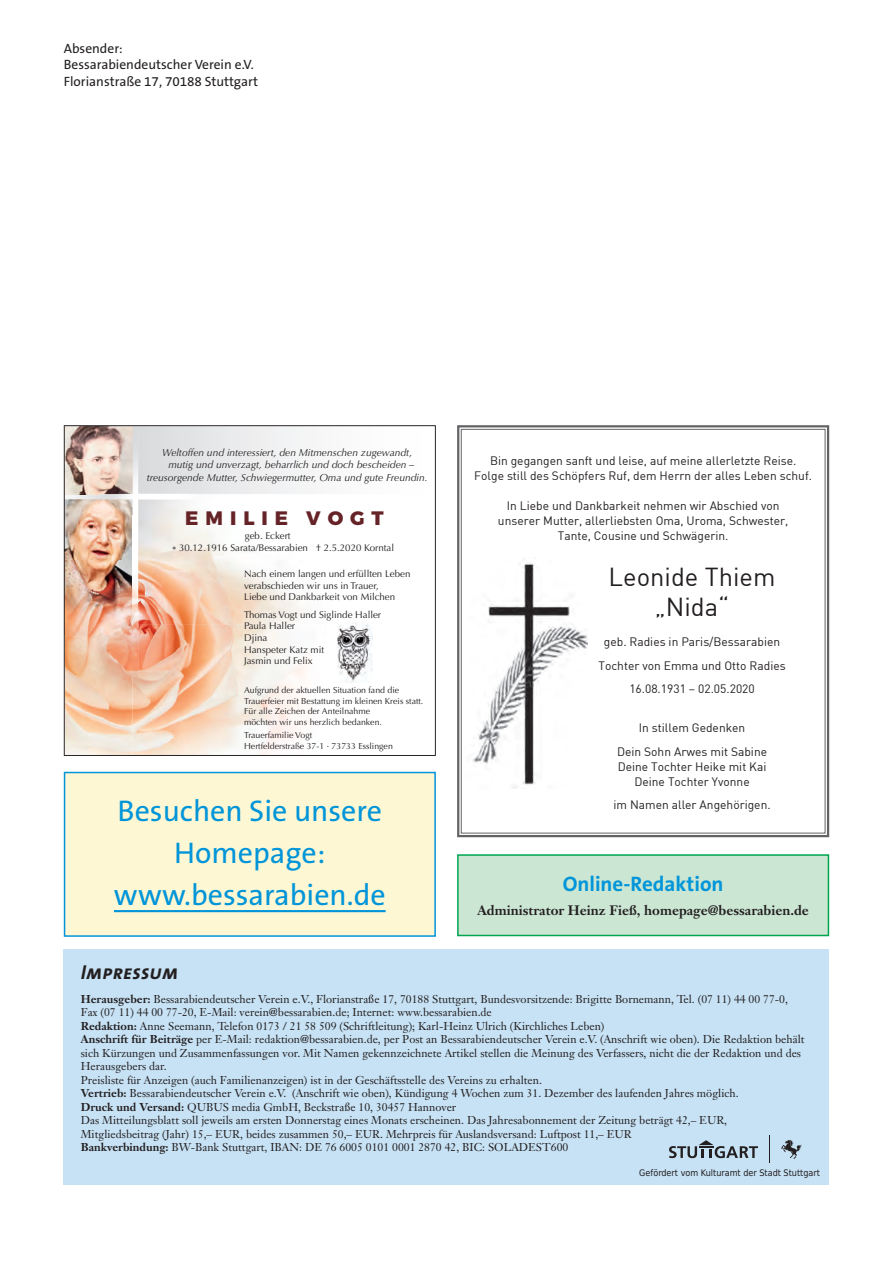
<style>
.page{position:relative;width:893px;height:1263px;background:#fff}
.page>*{position:absolute;margin:0;border:0;box-sizing:border-box;transform-origin:0 0}
.t1{font:30px/42px "The Sans B5 Plain";color:#0095d9;text-align:center}
.t2{font:25.5px/30.6px "DIN";color:#231f20;text-align:center}
.t3{font:700 21px "The Sans B7";color:#0095d9}
.t4{font:italic 20.25px "The Sans Bold Caps";letter-spacing:.005em;color:#231f20}
.t5{font:800 19.5px "Montserrat";letter-spacing:.36em;color:#662327}
.t6{font:13.5px/16.5px "The Sans B5 Plain";color:#231f20}
.t7{font:700 13.5px "Janson Text";color:#231f20}
.t8{font:12px/15px "DIN";color:#231f20;text-align:center}
.t9{font:11.25px/13.5px "Janson Text";color:#231f20}
.t10{font:italic 10.2px "Optima";color:#231f20}
.t11{font:9.75px/11.7px "Optima";color:#231f20}
.t12{font:9px "DejaVu Sans Condensed";color:#231f20}
.t13{font:8.7px/10.5px "Optima";color:#231f20}
.s1{font-weight:700}
</style>
<div class="page">
<div style="left:458px;top:855px;width:370px;height:80px;background:#cbe6d3"></div>
<div style="left:457px;top:854px;width:372px;height:82px;border:2px solid #00a54f"></div>
<div style="left:64px;top:949px;width:765px;height:235px;background:#c7e2f5"></div>
<svg style="left:669px;top:1140px;width:89px;height:18px"></svg>
<svg style="left:781px;top:1139px;width:21px;height:20px"></svg>
<svg style="left:769px;top:1135px;width:1px;height:28px"></svg>
<svg style="left:457px;top:425px;width:373px;height:413px"></svg>
<div style="left:461px;top:429px;width:364px;height:404px;border:1px solid #636366"></div>
<img style="left:464px;top:557px;width:123px;height:231px">
<svg style="left:64px;top:425px;width:372px;height:331px"></svg>
<img style="left:334px;top:623px;width:39px;height:59px">
<div style="left:65px;top:772px;width:370px;height:164px;background:#fef7d4"></div>
<hr style="left:114px;top:910px;width:272px;height:2px;background:#0095d9">
<div style="left:64px;top:772px;width:372px;height:165px;border:2px solid #0095d9"></div>
<p class="t6" style="left:64px;top:40px;width:196px">Absender:<br>Bessarabiendeutscher Verein e.V.<br>Florianstraße 17, 70188 Stuttgart</p>
<p class="t10" style="left:162px;top:447px;width:251px">Weltoffen und interessiert, den Mitmenschen zugewandt,</p>
<p class="t10" style="left:168px;top:459px;width:247px">mutig und unverzagt, beharrlich und doch bescheiden –</p>
<p class="t10" style="left:147px;top:471px;width:282px">treusorgende Mutter, Schwiegermutter, Oma und gute Freundin.</p>
<h3 class="t5" style="left:185px;top:506px;width:200px">EMILIE VOGT</h3>
<p class="t11" style="left:172px;top:530px;width:224px;text-indent:73px">geb. Eckert<br>* 30.12.1916 Sarata/Bessarabien † 2.5.2020 Korntal</p>
<p class="t11" style="left:244px;top:568px;width:168px">Nach einem langen und erfüllten Leben verabschieden wir uns in Trauer,<br>Liebe und Dankbarkeit von Milchen</p>
<p class="t11" style="left:244px;top:609px;width:139px">Thomas Vogt und Siglinde Haller<br>Paula Haller<br>Djina<br>Hanspeter Katz mit<br>Jasmin und Felix</p>
<p class="t13" style="left:244px;top:685px;width:181px">Aufgrund der aktuellen Situation fand die Trauerfeier mit Bestattung im kleinen Kreis statt.<br>Für alle Zeichen der Anteilnahme<br>möchten wir uns herzlich bedanken.</p>
<p class="t13" style="left:244px;top:730px;width:150px">Trauerfamilie Vogt<br>Hertfelderstraße 37-1 · 73733 Esslingen</p>
<h1 class="t1" style="left:114px;top:791px;width:273px">Besuchen Sie unsere<br>Homepage: www.bessarabien.de</h1>
<p class="t8" style="left:474px;top:453px;width:339px">Bin gegangen sanft und leise, auf meine allerletzte Reise.<br>Folge still des Schöpfers Ruf, dem Herrn der alles Leben schuf.</p>
<p class="t8" style="left:498px;top:498px;width:292px">In Liebe und Dankbarkeit nehmen wir Abschied von unserer Mutter, allerliebsten Oma, Uroma, Schwester,<br>Tante, Cousine und Schwägerin.</p>
<h2 class="t2" style="left:609px;top:561px;width:168px">Leonide Thiem „Nida“</h2>
<p class="t8" style="left:598px;top:630px;width:189px;line-height:23.5px">geb. Radies in Paris/Bessarabien<br>Tochter von Emma und Otto Radies<br>16.08.1931 – 02.05.2020</p>
<p class="t8" style="left:617px;top:716px;width:152px;line-height:23.5px">In stillem Gedenken<br>Dein Sohn Arwes mit Sabine</p>
<p class="t8" style="left:618px;top:758px;width:150px">Deine Tochter Heike mit Kai<br>Deine Tochter Yvonne</p>
<p class="t8" style="left:613px;top:797px;width:159px">im Namen aller Angehörigen.</p>
<h3 class="t3" style="left:563px;top:873px;width:162px">Online-Redaktion</h3>
<p class="t7" style="left:477px;top:901px;width:333px">Administrator Heinz Fieß, homepage@bessarabien.de</p>
<h3 class="t4" style="left:81px;top:955px;width:99px">Impressum</h3>
<p class="t9" style="left:81px;top:992px;width:725px"><span class="s1">Herausgeber:</span> Bessarabiendeutscher Verein e.V., Florianstraße 17, 70188 Stuttgart, Bundesvorsitzende: Brigitte Bornemann, Tel. (07 11) 44 00 77-0, Fax (07 11) 44 00 77-20, E-Mail: verein@bessarabien.de; Internet: www.bessarabien.de<br><span class="s1">Redaktion:</span> Anne Seemann, Telefon 0173 / 21 58 509 (Schriftleitung); Karl-Heinz Ulrich (Kirchliches Leben)<br><span class="s1">Anschrift für Beiträge</span> per E-Mail: redaktion@bessarabien.de, per Post an Bessarabiendeutscher Verein e.V. (Anschrift wie oben). Die Redaktion behält sich Kürzungen und Zusammenfassungen vor. Mit Namen gekennzeichnete Artikel stellen die Meinung des Verfassers, nicht die der Redaktion und des Herausgebers dar.<br>Preisliste für Anzeigen (auch Familienanzeigen) ist in der Geschäftsstelle des Vereins zu erhalten.<br><span class="s1">Vertrieb:</span> Bessarabiendeutscher Verein e.V. (Anschrift wie oben), Kündigung 4 Wochen zum 31. Dezember des laufenden Jahres möglich.<br><span class="s1">Druck und Versand:</span> QUBUS media GmbH, Beckstraße 10, 30457 Hannover<br>Das Mitteilungsblatt soll jeweils am ersten Donnerstag eines Monats erscheinen. Das Jahresabonnement der Zeitung beträgt 42,– EUR, Mitgliedsbeitrag (Jahr) 15,– EUR, beides zusammen 50,– EUR. Mehrpreis für Auslandsversand: Luftpost 11,– EUR<br><span class="s1">Bankverbindung:</span> BW-Bank Stuttgart, IBAN: DE 76 6005 0101 0001 2870 42, BIC: SOLADEST600</p>
<p class="t12" style="left:639px;top:1165px;width:182px">Gefördert vom Kulturamt der Stadt Stuttgart</p>
</div>
